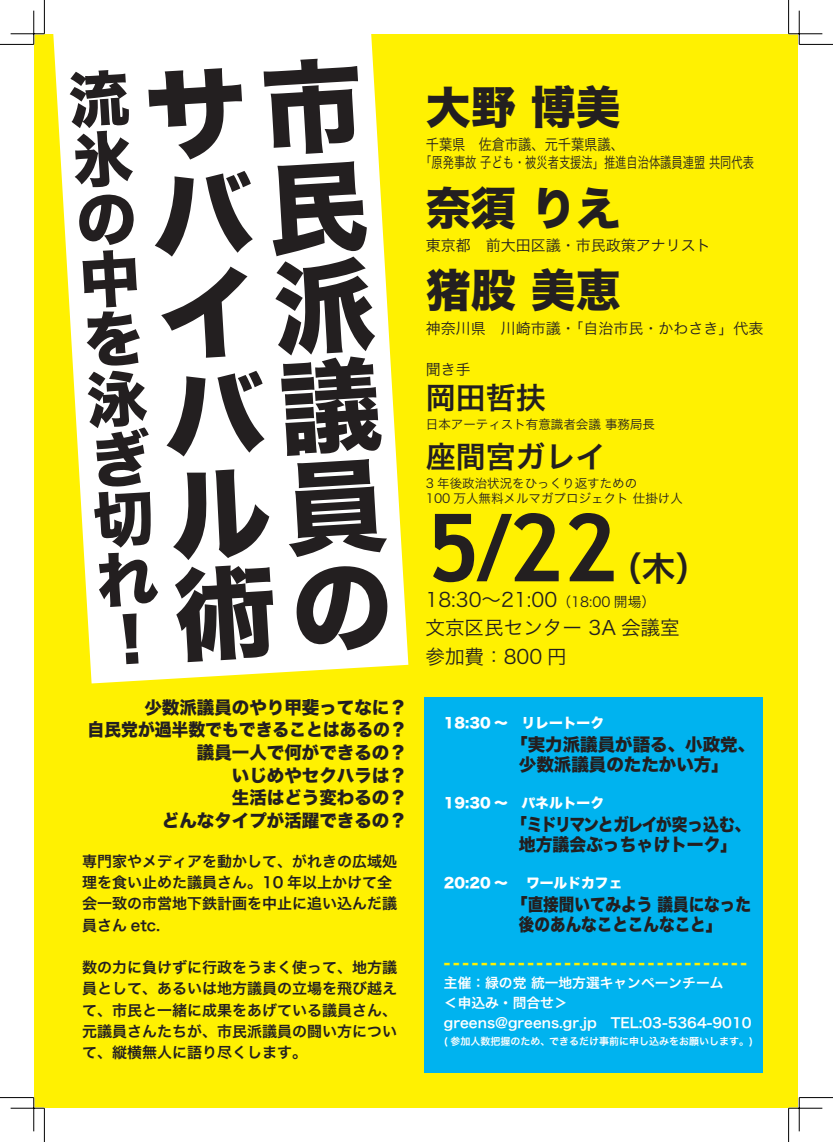
<style>
.page{position:relative;width:833px;height:1142px;background:#fff}
.page>*{position:absolute;margin:0;border:0;box-sizing:border-box;transform-origin:0 0}
.t1{font:100.25px/100px "Hira Kaku Std W8";color:#231f20;text-align:justify}
.t2{font:700 93.75px "Trebuchet MS";color:#231f20}
.t3{font:60.12px/60.1px "Hira Kaku Std W8";color:#231f20;text-align:justify}
.t4{font:45px "Hira Kaku Std N W8";color:#231f20}
.t5{font:33.75px "Hira Kaku Pro W6";color:#231f20}
.t6{font:30px "Hira Kaku Pro W6";color:#231f20}
.t7{font:19.62px/28.5px "Hira Kaku Pro W3";color:#231f20}
.t8{font:17.5px/22.5px "Hira Kaku Std N W8";color:#231f20}
.t9{font:17.5px/20px "Hira Kaku Std N W8";color:#231f20;text-align:center;scale:.9 1}
.t10{font:15px/21.2px "Hira Kaku Pro W6";color:#231f20}
.t11{font:15px "Hira Kaku Pro W3";color:#231f20}
.t12{font:15px/18.8px "Hira Kaku Pro W3";color:#231f20;scale:.88 1}
.t13{font:13.75px/20px "Hira Kaku Pro W6";color:#fff}
.t14{font:13.75px "Hira Kaku Std N W8";color:#fff}
.t15{font:13.75px "Hira Kaku Std W8";color:#fff101}
.t16{font:12.5px/15px "Hira Kaku Pro W3";color:#231f20}
.t17{font:10px "Hira Kaku Pro W6";color:#fff}
.s1{font-size:13.75px}
</style>
<div class="page">
<div style="left:34px;top:34px;width:763px;height:1073px;background:#fff101"></div>
<div style="left:424px;top:697px;width:338px;height:375px;background:#00b3ef"></div>
<svg style="left:53px;top:34px;width:355px;height:649px;background:#fffde1"></svg>
<hr style="left:0;top:44px;width:34px;height:1px;background:#000">
<hr style="left:799px;top:44px;width:34px;height:1px;background:#000">
<hr style="left:0;top:1097px;width:34px;height:1px;background:#000">
<hr style="left:799px;top:1097px;width:34px;height:1px;background:#000">
<hr style="left:44px;top:0;width:1px;height:34px;background:#000">
<hr style="left:44px;top:1107px;width:1px;height:34px;background:#000">
<hr style="left:788px;top:0;width:1px;height:34px;background:#000">
<hr style="left:788px;top:1107px;width:1px;height:34px;background:#000">
<hr style="left:11px;top:34px;width:33px;height:1px;background:#000">
<hr style="left:788px;top:34px;width:34px;height:1px;background:#000">
<hr style="left:11px;top:1107px;width:33px;height:1px;background:#000">
<hr style="left:788px;top:1107px;width:34px;height:1px;background:#000">
<hr style="left:34px;top:11px;width:1px;height:33px;background:#000">
<hr style="left:34px;top:1097px;width:1px;height:33px;background:#000">
<hr style="left:799px;top:11px;width:1px;height:33px;background:#000">
<hr style="left:799px;top:1097px;width:1px;height:33px;background:#000">
<h1 class="t1" style="left:260px;top:63px;width:55px;rotate:-3deg">市民派議員の</h1>
<h1 class="t1" style="left:144px;top:70px;width:55px;rotate:-3deg">サバイバル術</h1>
<h3 class="t3" style="left:68px;top:73px;width:35px;rotate:-3deg">流氷の中を泳ぎ切れ！</h3>
<p class="t8" style="left:88px;top:696px;width:321px;text-align:right">少数派議員のやり甲斐ってなに？<br>自民党が過半数でもできることはあるの？議員一人で何ができるの？<br>いじめやセクハラは？<br>生活はどう変わるの？<br>どんなタイプが活躍できるの？</p>
<p class="t10" style="left:82px;top:849px;width:316px">専門家やメディアを動かして、がれきの広域処理を食い止めた議員さん。10 年以上かけて全会一致の市営地下鉄計画を中止に追い込んだ議員さん etc.</p>
<p class="t10" style="left:82px;top:956px;width:316px;text-align:justify">数の力に負けずに行政をうまく使って、地方議員として、あるいは地方議員の立場を飛び越えて、市民と一緒に成果をあげている議員さん、元議員さんたちが、市民派議員の闘い方について、縦横無人に語り尽くします。</p>
<h3 class="t4" style="left:426px;top:82px;width:196px">大野 博美</h3>
<p class="t12" style="left:420px;top:133px;width:381px;text-indent:6px">千葉県　佐倉市議、元千葉県議、<br>「原発事故 子ども・被災者支援法」推進自治体議員連盟 共同代表</p>
<h3 class="t4" style="left:426px;top:183px;width:196px">奈須 りえ</h3>
<p class="t11" style="left:426px;top:232px;width:287px">東京都　前大田区議・市民政策アナリスト</p>
<h3 class="t4" style="left:426px;top:265px;width:196px">猪股 美恵</h3>
<p class="t11" style="left:426px;top:314px;width:339px">神奈川県　川崎市議・「自治市民・かわさき」代表</p>
<p class="t11" style="left:426px;top:356px;width:46px">聞き手</p>
<h3 class="t6" style="left:426px;top:371px;width:121px">岡田哲扶</h3>
<p class="t16" style="left:426px;top:415px;width:231px">日本アーティスト有意識者会議 事務局長</p>
<h3 class="t6" style="left:426px;top:429px;width:181px">座間宮ガレイ</h3>
<p class="t16" style="left:426px;top:474px;width:258px">3 年後政治状況をひっくり返すための<br>100 万人無料メルマガプロジェクト 仕掛け人</p>
<h2 class="t2" style="left:425px;top:489px;width:193px">5/22</h2>
<h3 class="t5" style="left:608px;top:538px;width:103px">（木）</h3>
<h3 class="t7" style="left:425px;top:583px;width:256px">18:30～21:00<span class="s1">（18:00 開場）<br></span>文京区民センター 3A 会議室参加費：800 円</h3>
<p class="t14" style="left:444px;top:714px;width:162px">18:30 ～　リレートーク</p>
<p class="t8" style="left:519px;top:734px;width:238px;line-height:20px;text-indent:-9px">「実力派議員が語る、小政党、少数派議員のたたかい方」</p>
<p class="t14" style="left:444px;top:794px;width:162px">19:30 ～　パネルトーク</p>
<p class="t9" style="left:511px;top:814px;width:268px">「ミドリマンとガレイが突っ込む、地方議会ぶっちゃけトーク」</p>
<p class="t14" style="left:444px;top:874px;width:180px">20:20 ～ 　ワールドカフェ</p>
<p class="t8" style="left:519px;top:894px;width:233px;line-height:20px;text-indent:-9px">「直接聞いてみよう 議員になった後のあんなことこんなこと」</p>
<p class="t15" style="left:444px;top:954px;width:305px">---------------------------------</p>
<p class="t13" style="left:444px;top:971px;width:309px">主催：緑の党 統一地方選キャンペーンチーム<br>＜申込み・問合せ＞<br>greens@greens.gr.jp　TEL:03-5364-9010</p>
<p class="t17" style="left:444px;top:1031px;width:311px">( 参加人数把握のため、できるだけ事前に申し込みをお願いします。)</p>
</div>
